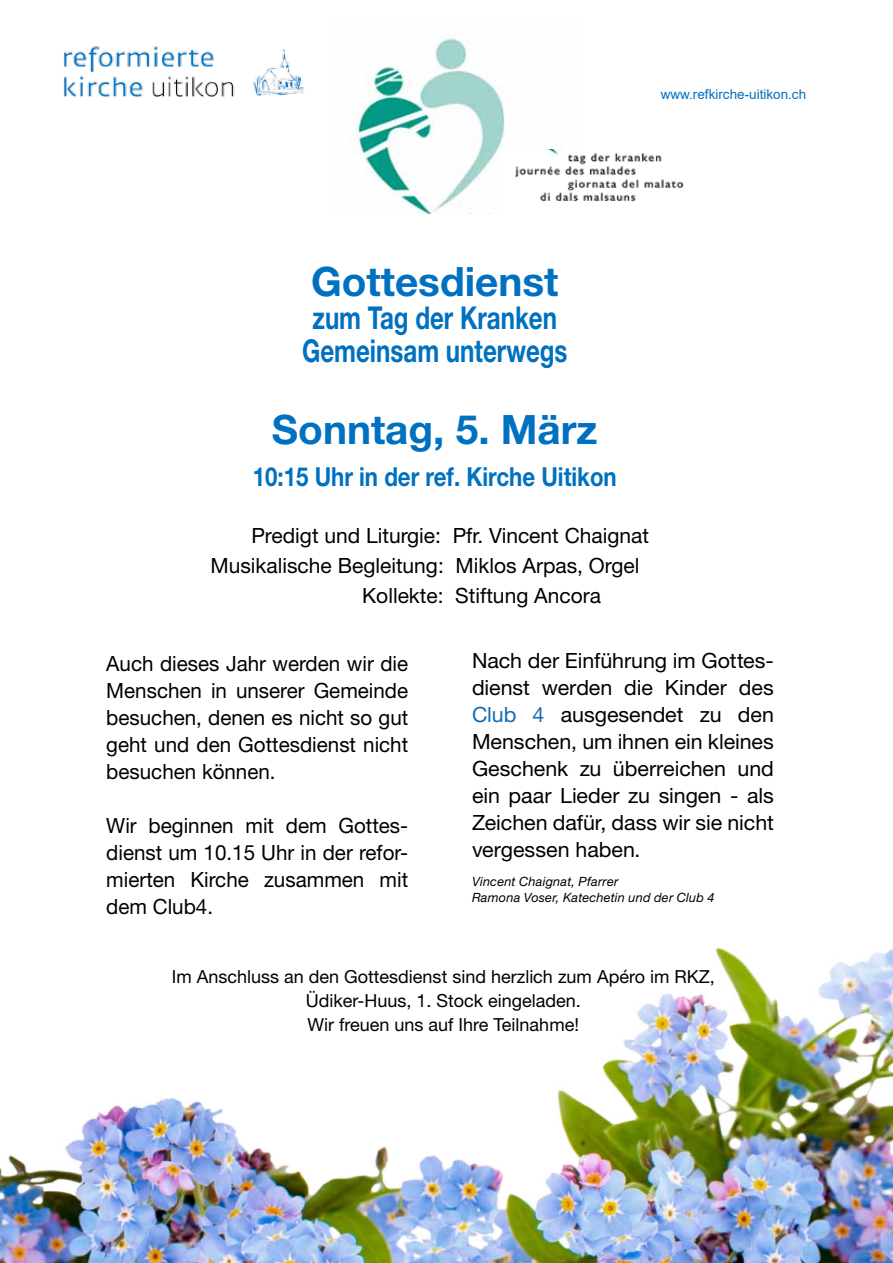
<style>
.page{position:relative;width:893px;height:1263px;background:#fff}
.page>*{position:absolute;margin:0;border:0;box-sizing:border-box;transform-origin:0 0}
.t1{font:700 40.5px "Helvetica Neue LT Pro";color:#0070c0}
.t2{font:700 31.5px/33px "Helvetica Neue LT Pro";color:#0070c0;text-align:center;scale:.77 1}
.t3{font:700 26.25px "Helvetica Neue LT Pro";color:#0070c0;scale:.85 1}
.t4{font:21px/27px "Helvetica Neue LT Pro";color:#000;text-align:justify}
.t5{font:18px/24px "Helvetica Neue LT Pro";color:#000;text-align:center}
.t6{font:13.5px "Arial";color:#0070c0}
.t7{font:italic 12.75px/16.5px "Helvetica Neue LT Pro";letter-spacing:.015em;color:#000}
.s1{color:#146bb5}
</style>
<div class="page">
<img style="left:503px;top:947px;width:390px;height:316px">
<img style="left:63px;top:46px;width:241px;height:51px">
<img style="left:357px;top:38px;width:205px;height:175px">
<img style="left:500px;top:150px;width:184px;height:63px">
<img style="left:0;top:1098px;width:503px;height:165px">
<p class="t6" style="left:661px;top:85px;width:147px">www.refkirche-uitikon.ch</p>
<h1 class="t1" style="left:311px;top:256px;width:249px">Gottesdienst</h1>
<h2 class="t2" style="left:302px;top:300px;width:346px">zum Tag der Kranken<br>Gemeinsam unterwegs</h2>
<h1 class="t1" style="left:272px;top:404px;width:327px">Sonntag, 5. März</h1>
<p class="t3" style="left:253px;top:460px;width:430px">10:15 Uhr in der ref. Kirche Uitikon</p>
<p class="t4" style="left:251px;top:522px;width:399px">Predigt und Liturgie: Pfr. Vincent Chaignat</p>
<p class="t4" style="left:210px;top:552px;width:430px">Musikalische Begleitung: Miklos Arpas, Orgel</p>
<p class="t4" style="left:362px;top:582px;width:240px">Kollekte: Stiftung Ancora</p>
<p class="t4" style="left:106px;top:650px;width:303px">Auch dieses Jahr werden wir die Menschen in unserer Gemeinde besuchen, denen es nicht so gut geht und den Gottesdienst nicht besuchen können.</p>
<p class="t4" style="left:106px;top:812px;width:303px">Wir beginnen mit dem Gottes&shy;dienst um 10.15 Uhr in der refor&shy;mierten Kirche zusammen mit dem Club4.</p>
<p class="t4" style="left:472px;top:647px;width:303px">Nach der Einführung im Gottes&shy;dienst werden die Kinder des <span class="s1">Club 4</span> ausgesendet zu den Menschen, um ihnen ein kleines Geschenk zu überreichen und ein paar Lieder zu singen - als Zeichen dafür, dass wir sie nicht vergessen haben.</p>
<p class="t7" style="left:472px;top:872px;width:244px">Vincent Chaignat, Pfarrer<br>Ramona Voser, Katechetin und der Club 4</p>
<p class="t5" style="left:172px;top:964px;width:544px">Im Anschluss an den Gottesdienst sind herzlich zum Apéro im RKZ,<br>Üdiker-Huus, 1. Stock eingeladen.<br>Wir freuen uns auf Ihre Teilnahme!</p>
</div>
